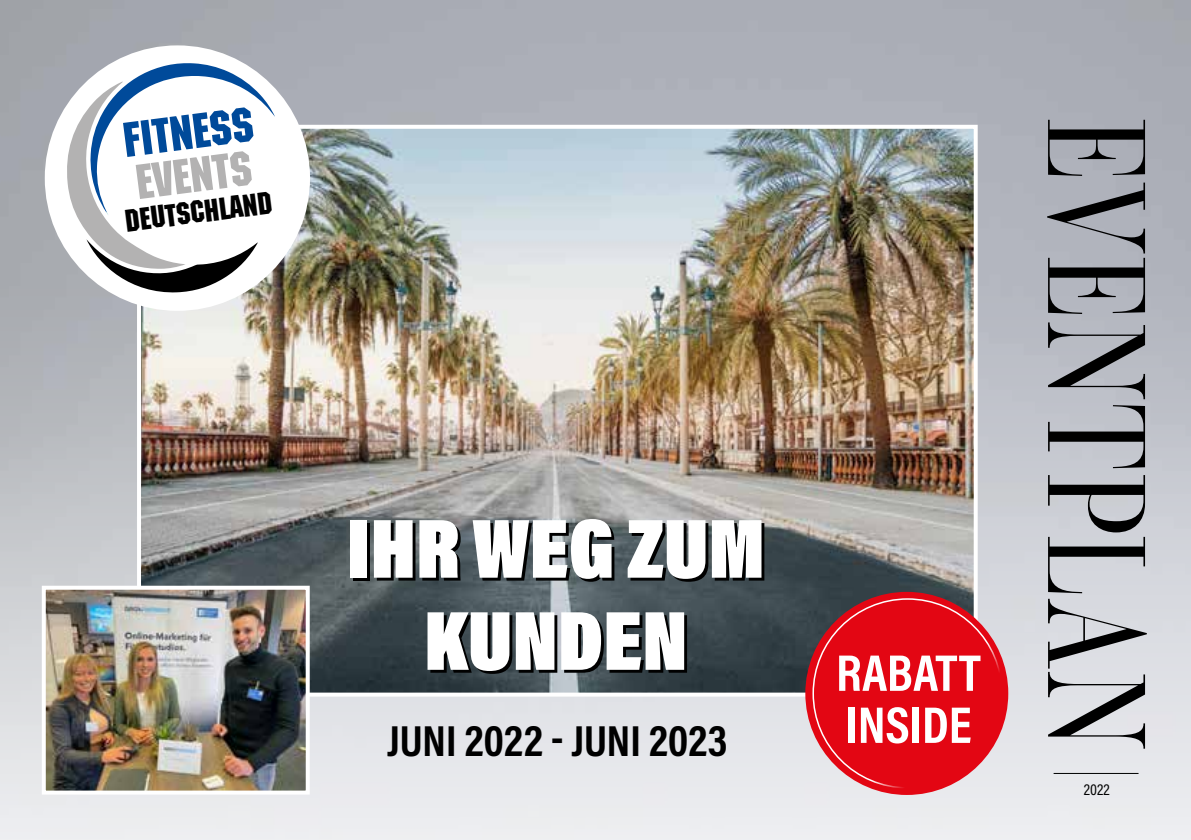
<style>
.page{position:relative;width:1191px;height:840px;background:#fff}
.page>*{position:absolute;margin:0;border:0;box-sizing:border-box;transform-origin:0 0}
.t1{font:138.4px "Operetta 18";color:#000;scale:.75 1}
.t2{font:900 85.2px/92px "Acumin Pro Cond";color:#fff;text-align:center}
.t3{font:700 52px/52px "Acumin Pro Cond";color:#fff}
.t4{font:47.8px "Machine Std";color:#004a9a}
.t5{font:47.8px "Machine Std";color:#b3b2b2}
.t6{font:700 43.8px "Acumin Pro Cond";color:#000}
.t7{font:30.6px "Machine Std";color:#000}
.t8{font:16px "Acumin Pro Cond";color:#000}
</style>
<div class="page">
<img style="left:0;top:0;width:1191px;height:839px">
<img style="left:142px;top:130px;width:830px;height:561px">
<div style="left:137px;top:125px;width:840px;height:571px;border:4px solid #fff"></div>
<hr style="left:1053px;top:772px;width:85px;height:1px;background:#000">
<div style="left:45px;top:45px;width:265px;height:266px;background:#fff;border-radius:50%"></div>
<svg style="left:65px;top:63px;width:210px;height:231px"></svg>
<div style="left:805px;top:591px;width:203px;height:203px;background:#e30613;border-radius:50%"></div>
<img style="left:47px;top:590px;width:258px;height:199px">
<div style="left:42px;top:585px;width:268px;height:209px;border:4px solid #fff"></div>
<p class="t4" style="left:120px;top:113px;width:132px;rotate:-7deg">FITNESS</p>
<p class="t5" style="left:133px;top:155px;width:118px;rotate:-7deg">EVENTS</p>
<p class="t7" style="left:123px;top:203px;width:149px;rotate:-7deg">DEUTSCHLAND</p>
<h2 class="t2" style="left:347px;top:501px;width:419px">IHR WEG ZUM<br>KUNDEN</h2>
<p class="t6" style="left:387px;top:711px;width:342px">JUNI 2022 - JUNI 2023</p>
<p class="t3" style="left:836px;top:645px;width:146px">RABATT<br>INSIDE</p>
<h1 class="t1" style="left:1176px;top:116px;width:847px;rotate:90deg">EVENTPLAN</h1>
<p class="t8" style="left:1083px;top:778px;width:28px">2022</p>
</div>
